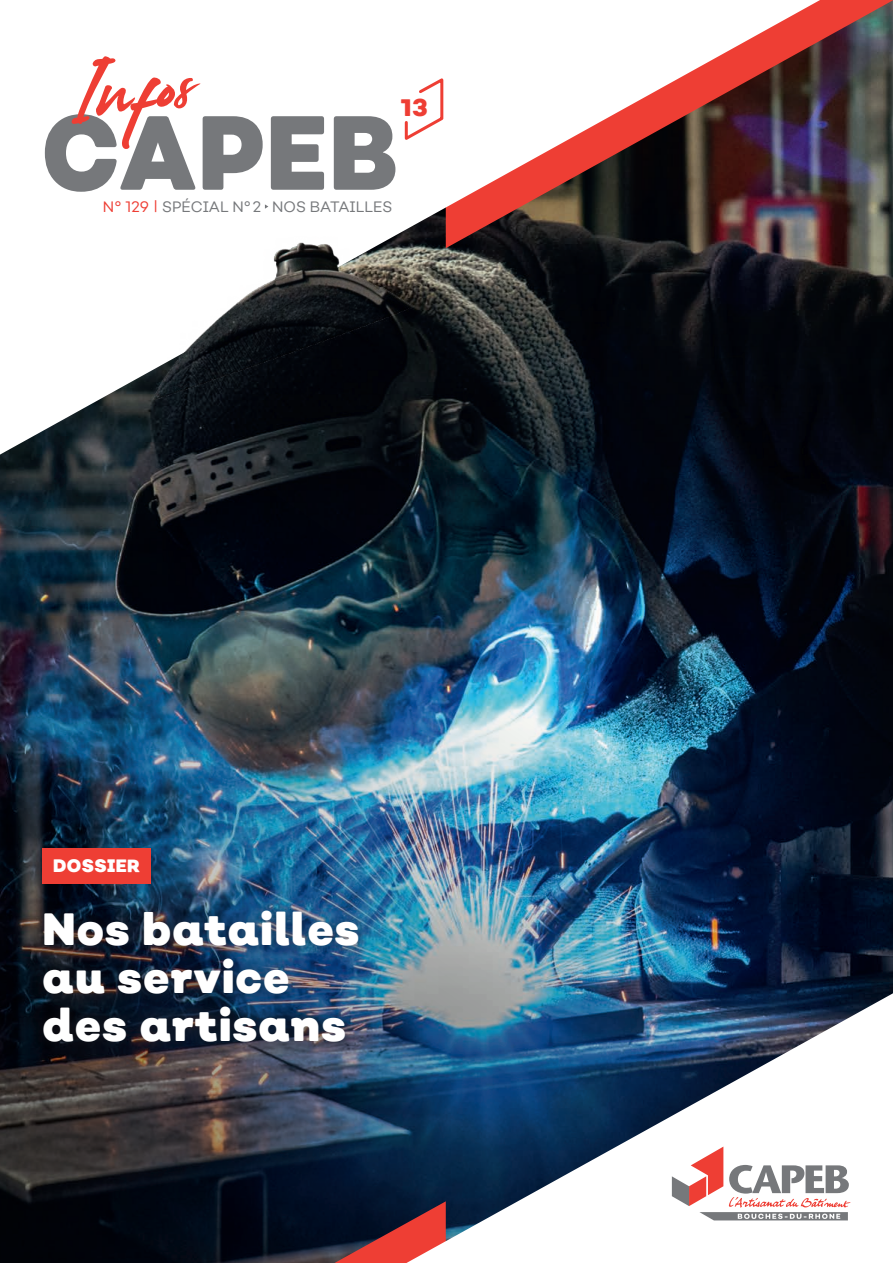
<style>
.page{position:relative;width:893px;height:1263px;background:#fff}
.page>*{position:absolute;margin:0;border:0;box-sizing:border-box;transform-origin:0 0}
.t1{font:900 105px "Nutmeg";letter-spacing:.025em;color:#76787b;scale:.9 1}
.t2{font:75px "Arkipelago";color:#ee3e34}
.t3{font:900 45px/48px "Nutmeg";letter-spacing:.025em;color:#fff;scale:.95 1}
.t4{font:900 24px "Nutmeg";color:#ee3e34}
.t5{font:900 18px "Nutmeg";letter-spacing:.025em;color:#fff;scale:.95 1}
.t6{font:15px "Nutmeg Headline";color:#76787b;scale:.95 1}
.s1{color:#ee3e34}
.s2{font-size:13.5px;color:#ee3e34}
</style>
<div class="page">
<img style="left:0;top:248px;width:893px;height:1015px">
<svg style="left:820px;top:0;width:73px;height:248px;background:#574143"></svg>
<svg style="left:335px;top:1201px;width:71px;height:62px;background:#51222e"></svg>
<svg style="left:0;top:0;width:820px;height:455px"></svg>
<svg style="left:406px;top:993px;width:487px;height:270px"></svg>
<svg style="left:403px;top:75px;width:42px;height:68px"></svg>
<svg style="left:672px;top:1146px;width:178px;height:74px"></svg>
<div style="left:43px;top:848px;width:108px;height:35px;background:#ee3e34"></div>
<div style="left:32px;top:899px;width:338px;height:154px;background:#231f20;opacity:.35"></div>
<img style="left:128px;top:191px;width:327px;height:209px">
<h2 class="t2" style="left:70px;top:47px;width:120px;rotate:-6deg">Infos</h2>
<p class="t4" style="left:401px;top:92px;width:28px">13</p>
<h1 class="t1" style="left:42px;top:84px;width:397px">CAPEB</h1>
<p class="t6" style="left:103px;top:197px;width:306px"><span class="s1">N° 129</span> <span class="s2">|</span> SPÉCIAL N°2 NOS BATAILLES</p>
<p class="t5" style="left:53px;top:854px;width:93px">DOSSIER</p>
<p class="t3" style="left:43px;top:905px;width:335px">Nos batailles au service des artisans</p>
</div>
